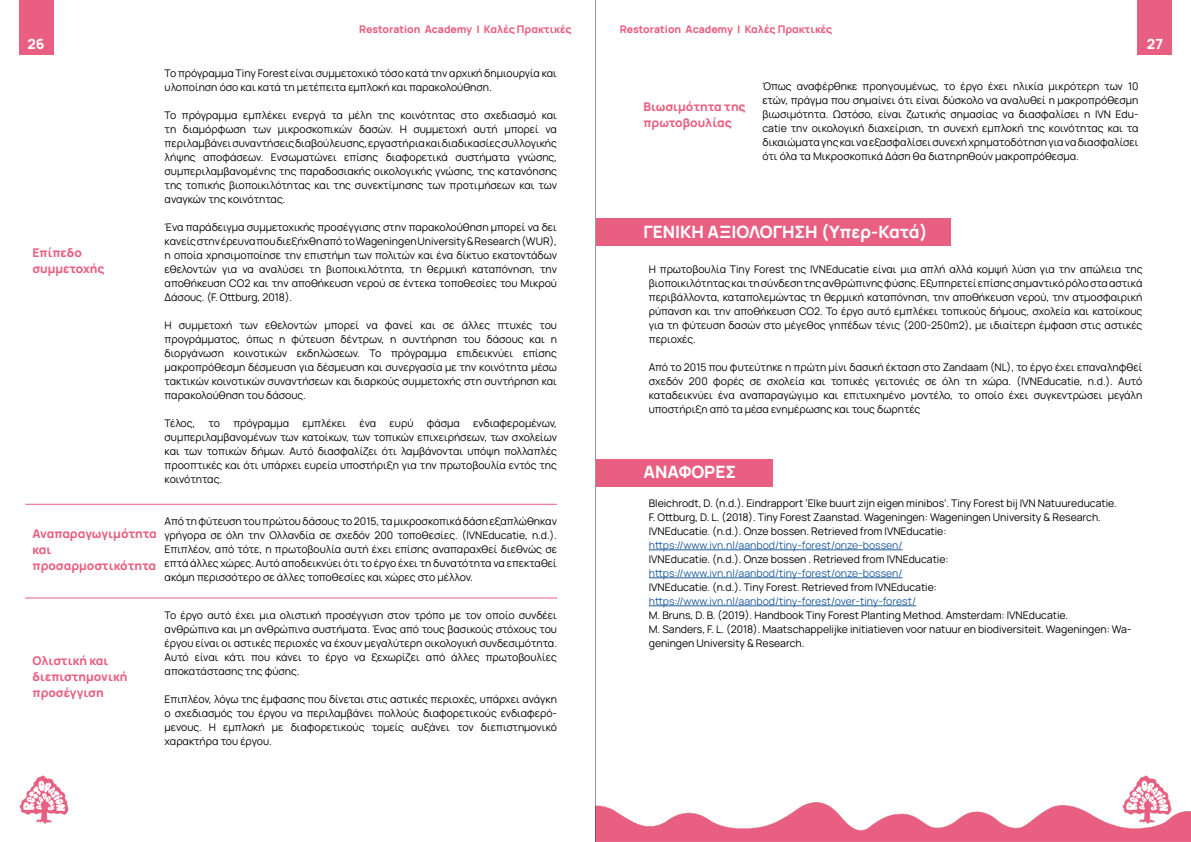
<style>
.page{position:relative;width:1191px;height:842px;background:#fff}
.page>*{position:absolute;margin:0;border:0;box-sizing:border-box;transform-origin:0 0}
.t1{font:800 17px "Manrope";color:#fff}
.t2{font:800 14px "Manrope";color:#fff}
.t3{font:800 12px/16px "Manrope";color:#e85f81}
.t4{font:10.5px/14px "Manrope";color:#000;text-align:justify}
.t5{font:10.5px "Manrope";color:#215e9e}
.t6{font:800 10.5px "Manrope";color:#e85f81}
</style>
<div class="page">
<img style="left:596px;top:802px;width:595px;height:40px">
<div style="left:19px;top:0;width:35px;height:54px;background:#e85f81"></div>
<div style="left:1137px;top:0;width:35px;height:54px;background:#e85f81"></div>
<img style="left:20px;top:775px;width:48px;height:48px">
<img style="left:1123px;top:775px;width:48px;height:48px">
<hr style="left:595px;top:0;width:1px;height:842px;background:#434345">
<div style="left:596px;top:218px;width:354px;height:28px;background:#e95f81"></div>
<div style="left:596px;top:459px;width:177px;height:27px;background:#e95f81"></div>
<hr style="left:649px;top:550px;width:253px;height:1px;background:#215e9e">
<hr style="left:649px;top:578px;width:253px;height:1px;background:#215e9e">
<hr style="left:649px;top:606px;width:267px;height:1px;background:#215e9e">
<hr style="left:25px;top:504px;width:532px;height:1px;background:#e85f81">
<hr style="left:25px;top:598px;width:532px;height:1px;background:#e85f81">
<p class="t6" style="left:359px;top:20px;width:214px">Restoration Academy | Καλές Πρακτικές</p>
<p class="t6" style="left:620px;top:20px;width:214px">Restoration Academy | Καλές Πρακτικές</p>
<h2 class="t2" style="left:27px;top:32px;width:19px">26</h2>
<h2 class="t2" style="left:1146px;top:32px;width:18px">27</h2>
<p class="t3" style="left:32px;top:244px;width:73px">Επίπεδο συμμετοχής</p>
<p class="t3" style="left:32px;top:525px;width:126px">Αναπαραγωγιμότητα και προσαρμοστικότητα</p>
<p class="t3" style="left:32px;top:651px;width:96px">Ολιστική και διεπιστημονική προσέγγιση</p>
<p class="t4" style="left:165px;top:65px;width:394px">Το πρόγραμμα Tiny Forest είναι συμμετοχικό τόσο κατά την αρχική δημιουργία και υλοποίηση όσο και κατά τη μετέπειτα εμπλοκή και παρακολούθηση.</p>
<p class="t4" style="left:165px;top:107px;width:394px">Το πρόγραμμα εμπλέκει ενεργά τα μέλη της κοινότητας στο σχεδιασμό και τη διαμόρφωση των μικροσκοπικών δασών. Η συμμετοχή αυτή μπορεί να περιλαμβάνει συναντήσεις διαβούλευσης, εργαστήρια και διαδικασίες συλλογικής λήψης αποφάσεων. Ενσωματώνει επίσης διαφορετικά συστήματα γνώσης, συμπεριλαμβανομένης της παραδοσιακής οικολογικής γνώσης, της κατανόησης της τοπικής βιοποικιλότητας και της συνεκτίμησης των προτιμήσεων και των αναγκών της κοινότητας.</p>
<p class="t4" style="left:165px;top:219px;width:394px">Ένα παράδειγμα συμμετοχικής προσέγγισης στην παρακολούθηση μπορεί να δει κανείς στην έρευνα που διεξήχθη από το Wageningen University &amp; Research (WUR), η οποία χρησιμοποίησε την επιστήμη των πολιτών και ένα δίκτυο εκατοντάδων εθελοντών για να αναλύσει τη βιοποικιλότητα, τη θερμική καταπόνηση, την αποθήκευση CO2 και την αποθήκευση νερού σε έντεκα τοποθεσίες του Μικρού Δάσους. (F. Ottburg, 2018).</p>
<p class="t4" style="left:165px;top:317px;width:394px">Η συμμετοχή των εθελοντών μπορεί να φανεί και σε άλλες πτυχές του προγράμματος, όπως η φύτευση δέντρων, η συντήρηση του δάσους και η διοργάνωση κοινοτικών εκδηλώσεων. Το πρόγραμμα επιδεικνύει επίσης μακροπρόθεσμη δέσμευση για δέσμευση και συνεργασία με την κοινότητα μέσω τακτικών κοινοτικών συναντήσεων και διαρκούς συμμετοχής στη συντήρηση και παρακολούθηση του δάσους.</p>
<p class="t4" style="left:165px;top:415px;width:32px">Τέλος,</p>
<p class="t4" style="left:208px;top:415px;width:13px">το</p>
<p class="t4" style="left:233px;top:415px;width:57px">πρόγραμμα</p>
<p class="t4" style="left:302px;top:415px;width:45px">εμπλέκει</p>
<p class="t4" style="left:359px;top:415px;width:18px">ένα</p>
<p class="t4" style="left:390px;top:415px;width:25px">ευρύ</p>
<p class="t4" style="left:427px;top:415px;width:35px">φάσμα</p>
<p class="t4" style="left:165px;top:415px;width:394px;text-indent:309px">ενδιαφερομένων, συμπεριλαμβανομένων των κατοίκων, των τοπικών επιχειρήσεων, των σχολείων και των τοπικών δήμων. Αυτό διασφαλίζει ότι λαμβάνονται υπόψη πολλαπλές προοπτικές και ότι υπάρχει ευρεία υποστήριξη για την πρωτοβουλία εντός της κοινότητας.</p>
<p class="t4" style="left:165px;top:513px;width:394px">Από τη φύτευση του πρώτου δάσους το 2015, τα μικροσκοπικά δάση εξαπλώθηκαν γρήγορα σε όλη την Ολλανδία σε σχεδόν 200 τοποθεσίες. (IVNEducatie, n.d.).<br>Επιπλέον, από τότε, η πρωτοβουλία αυτή έχει επίσης αναπαραχθεί διεθνώς σε επτά άλλες χώρες. Αυτό αποδεικνύει ότι το έργο έχει τη δυνατότητα να επεκταθεί ακόμη περισσότερο σε άλλες τοποθεσίες και χώρες στο μέλλον.</p>
<p class="t4" style="left:165px;top:607px;width:394px">Το έργο αυτό έχει μια ολιστική προσέγγιση στον τρόπο με τον οποίο συνδέει ανθρώπινα και μη ανθρώπινα συστήματα. Ένας από τους βασικούς στόχους του έργου είναι οι αστικές περιοχές να έχουν μεγαλύτερη οικολογική συνδεσιμότητα.<br>Αυτό είναι κάτι που κάνει το έργο να ξεχωρίζει από άλλες πρωτοβουλίες αποκατάστασης της φύσης.</p>
<p class="t4" style="left:165px;top:691px;width:394px">Επιπλέον, λόγω της έμφασης που δίνεται στις αστικές περιοχές, υπάρχει ανάγκη ο σχεδιασμός του έργου να περιλαμβάνει πολλούς διαφορετικούς ενδιαφερό&shy;μενους. Η εμπλοκή με διαφορετικούς τομείς αυξάνει τον διεπιστημονικό χαρακτήρα του έργου.</p>
<p class="t3" style="left:643px;top:97px;width:104px">Βιωσιμότητα της πρωτοβουλίας</p>
<p class="t4" style="left:762px;top:78px;width:377px">Όπως αναφέρθηκε προηγουμένως, το έργο έχει ηλικία μικρότερη των 10 ετών, πράγμα που σημαίνει ότι είναι δύσκολο να αναλυθεί η μακροπρόθεσμη βιωσιμότητα. Ωστόσο, είναι ζωτικής σημασίας να διασφαλίσει η IVN Edu&shy;catie την οικολογική διαχείριση, τη συνεχή εμπλοκή της κοινότητας και τα δικαιώματα γης και να εξασφαλίσει συνεχή χρηματοδότηση για να διασφαλίσει ότι όλα τα Μικροσκοπικά Δάση θα διατηρηθούν μακροπρόθεσμα.</p>
<h1 class="t1" style="left:643px;top:217px;width:286px">ΓΕΝΙΚΗ ΑΞΙΟΛΟΓΗΣΗ (Υπερ-Κατά)</h1>
<p class="t4" style="left:649px;top:262px;width:495px">Η πρωτοβουλία Tiny Forest της IVNEducatie είναι μια απλή αλλά κομψή λύση για την απώλεια της βιοποικιλότητας και τη σύνδεση της ανθρώπινης φύσης. Εξυπηρετεί επίσης σημαντικό ρόλο στα αστικά περιβάλλοντα, καταπολεμώντας τη θερμική καταπόνηση, την αποθήκευση νερού, την ατμοσφαιρική ρύπανση και την αποθήκευση CO2. Το έργο αυτό εμπλέκει τοπικούς δήμους, σχολεία και κατοίκους για τη φύτευση δασών στο μέγεθος γηπέδων τένις (200-250m2), με ιδιαίτερη έμφαση στις αστικές περιοχές.</p>
<p class="t4" style="left:649px;top:360px;width:495px">Από το 2015 που φυτεύτηκε η πρώτη μίνι δασική έκταση στο Zandaam (NL), το έργο έχει επαναληφθεί σχεδόν 200 φορές σε σχολεία και τοπικές γειτονιές σε όλη τη χώρα. (IVNEducatie, n.d.). Αυτό καταδεικνύει ένα αναπαραγώγιμο και επιτυχημένο μοντέλο, το οποίο έχει συγκεντρώσει μεγάλη υποστήριξη από τα μέσα ενημέρωσης και τους δωρητές</p>
<h1 class="t1" style="left:643px;top:458px;width:94px">ΑΝΑΦΟΡΕΣ</h1>
<p class="t4" style="left:649px;top:496px;width:469px;text-align:left">Bleichrodt, D. (n.d.). Eindrapport ‘Elke buurt zijn eigen minibos’. Tiny Forest bij IVN Natuureducatie.<br>F. Ottburg, D. L. (2018). Tiny Forest Zaanstad. Wageningen: Wageningen University &amp; Research.<br>IVNEducatie. (n.d.). Onze bossen. Retrieved from IVNEducatie:</p>
<p class="t5" style="left:649px;top:537px;width:255px">https://www.ivn.nl/aanbod/tiny-forest/onze-bossen/</p>
<p class="t4" style="left:649px;top:552px;width:301px">IVNEducatie. (n.d.). Onze bossen . Retrieved from IVNEducatie:</p>
<p class="t5" style="left:649px;top:565px;width:255px">https://www.ivn.nl/aanbod/tiny-forest/onze-bossen/</p>
<p class="t4" style="left:649px;top:580px;width:290px">IVNEducatie. (n.d.). Tiny Forest. Retrieved from IVNEducatie:</p>
<p class="t5" style="left:649px;top:593px;width:269px">https://www.ivn.nl/aanbod/tiny-forest/over-tiny-forest/</p>
<p class="t4" style="left:649px;top:608px;width:484px;text-align:left">M. Bruns, D. B. (2019). Handbook Tiny Forest Planting Method. Amsterdam: IVNEducatie.<br>M. Sanders, F. L. (2018). Maatschappelijke initiatieven voor natuur en biodiversiteit. Wageningen: Wa&shy;geningen University &amp; Research.</p>
</div>
